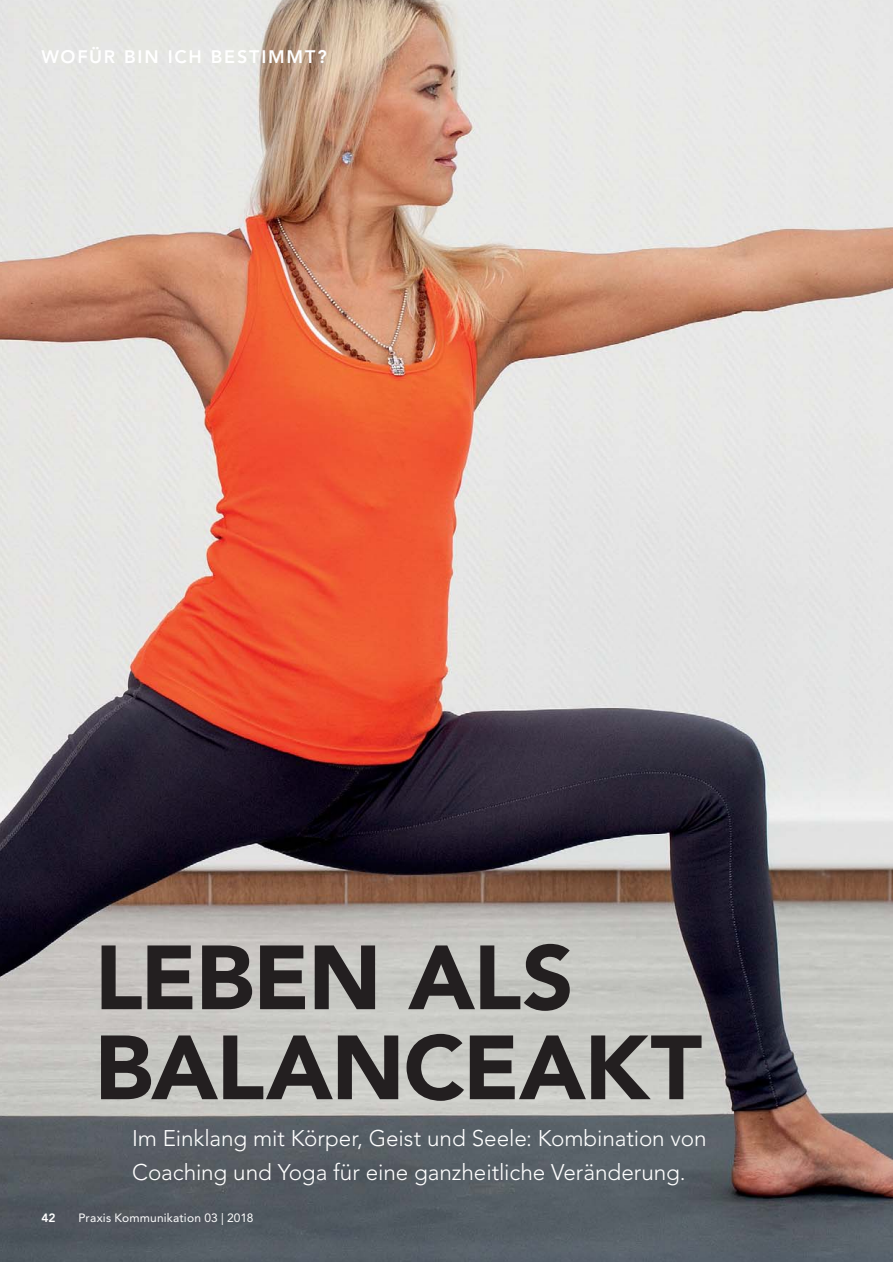
<style>
.page{position:relative;width:893px;height:1262px;background:#fff}
.page>*{position:absolute;margin:0;border:0;box-sizing:border-box;transform-origin:0 0}
.t1{font:900 90px/90px "Avenir LT Std";letter-spacing:-.015em;color:#231f20}
.t2{font:300 22.5px/34.5px "Avenir LT Std";letter-spacing:-.005em;color:#fff}
.t3{font:800 18px "Avenir LT Std";letter-spacing:.1em;color:#fff}
.t4{font:12px "Avenir LT Std";letter-spacing:.015em;color:#fff}
.t5{font:800 12px "Avenir LT Std";color:#fff}
</style>
<div class="page">
<img style="left:0;top:0;width:893px;height:1262px">
<p class="t3" style="left:41px;top:48px;width:287px">WOFÜR BIN ICH BESTIMMT?</p>
<h1 class="t1" style="left:95px;top:937px;width:609px">LEBEN ALS<br>BALANCEAKT</h1>
<p class="t2" style="left:132px;top:1122px;width:576px">Im Einklang mit Körper, Geist und Seele: Kombination von<br>Coaching und Yoga für eine ganzheitliche Veränderung.</p>
<p class="t5" style="left:41px;top:1212px;width:16px">42</p>
<p class="t4" style="left:78px;top:1212px;width:177px">Praxis Kommunikation 03 | 2018</p>
</div>
